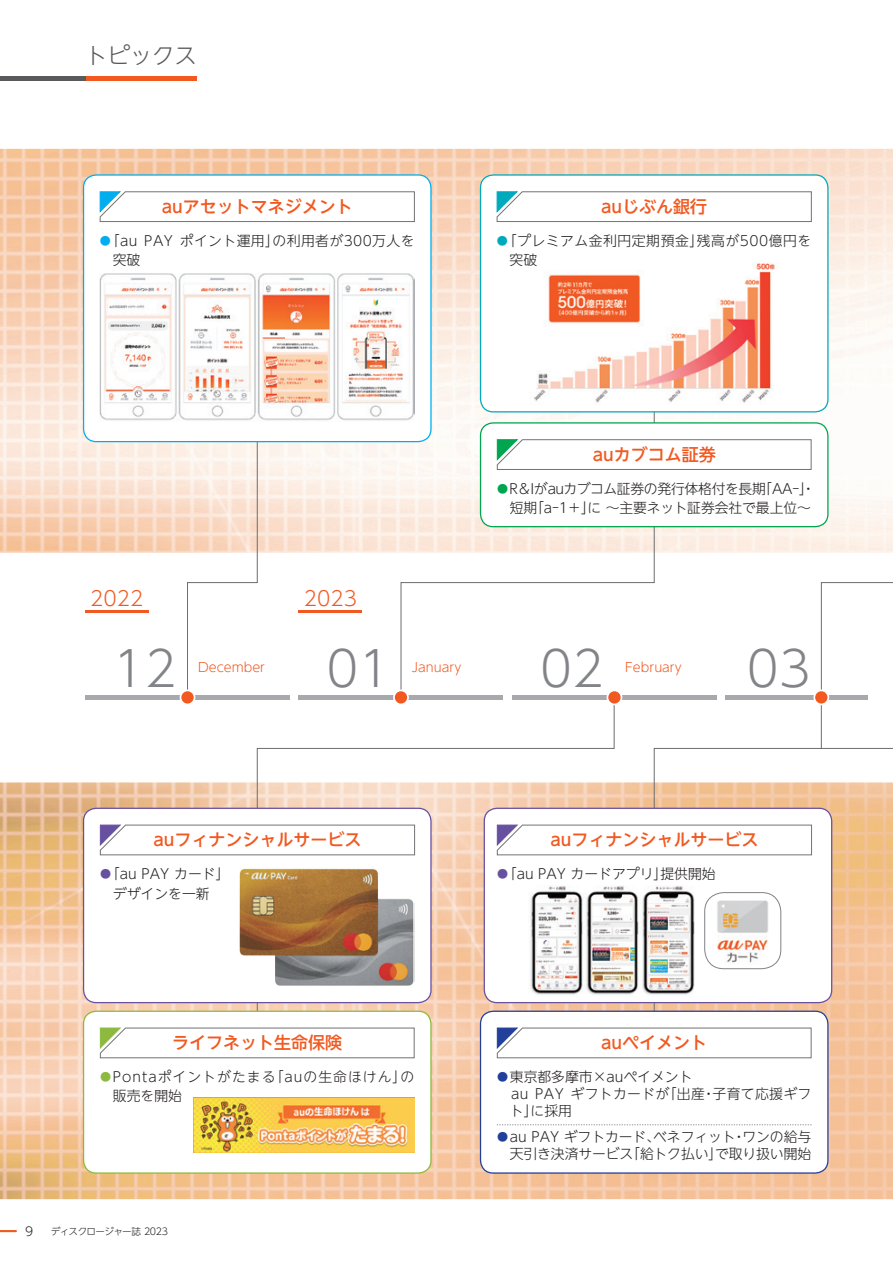
<style>
.page{position:relative;width:893px;height:1263px;background:#fff}
.page>*{position:absolute;margin:0;border:0;box-sizing:border-box;transform-origin:0 0}
.t1{font:300 48.45px "UD Shin Go NT Pro";color:#828487}
.t2{font:300 22.35px "UD Shin Go NT Pro";color:#57585a}
.t3{font:300 20.25px "UD Shin Go NT Pro";color:#f15921}
.t4{font:500 16.95px "UD Shin Go NT Pro";color:#f15921}
.t5{font:300 13.8px/19.2px "UD Shin Go NT Pro";color:#231f20}
.t6{font:300 13.8px/19.2px "UD Shin Go NT Pro";letter-spacing:.075em;color:#231f20}
.t7{font:300 13.8px/19.2px "UD Shin Go NT Pro";letter-spacing:.03em;color:#231f20}
.t8{font:300 13.8px/19.2px "UD Shin Go NT Pro";letter-spacing:.04em;color:#231f20}
.t9{font:300 13.8px "UD Shin Go NT Pro";letter-spacing:.025em;color:#231f20}
.t10{font:300 12.75px "UD Shin Go NT Pro";color:#f15921}
.t11{font:300 12.15px "UD Shin Go NT Pro";color:#231f20}
.t12{font:300 9.6px "UD Shin Go NT Pro";letter-spacing:-.055em;color:#231f20}
.s1{font-size:11.1px;color:#00aeef}
.s2{font-size:11.1px;color:#00aabc}
.s3{font-size:11.1px;color:#00a54f}
.s4{font-size:11.1px;color:#6850a1}
.s5{font-size:11.1px;color:#8dba3e}
.s6{font-size:11.1px;color:#223f99}
</style>
<div class="page">
<img style="left:0;top:149px;width:893px;height:1050px">
<svg style="left:0;top:1230px;width:16px;height:2px"></svg>
<svg style="left:822px;top:748px;width:71px;height:195px"></svg>
<svg style="left:187px;top:442px;width:71px;height:253px"></svg>
<svg style="left:257px;top:697px;width:358px;height:324px"></svg>
<svg style="left:654px;top:697px;width:168px;height:316px"></svg>
<svg style="left:821px;top:522px;width:72px;height:184px"></svg>
<svg style="left:400px;top:406px;width:255px;height:292px"></svg>
<div style="left:480px;top:423px;width:348px;height:104px;background:#fff;border-radius:13px"></div>
<div style="left:480px;top:422px;width:348px;height:105px;border:1px solid #00a54f;border-radius:13px"></div>
<svg style="left:496px;top:439px;width:316px;height:31px"></svg>
<div style="left:480px;top:175px;width:348px;height:237px;background:#fff;border-radius:13px"></div>
<div style="left:480px;top:174px;width:348px;height:238px;border:1px solid #00aabc;border-radius:13px"></div>
<svg style="left:496px;top:191px;width:316px;height:31px"></svg>
<img style="left:534px;top:263px;width:241px;height:140px">
<div style="left:84px;top:808px;width:347px;height:195px;background:#fff;border-radius:13px"></div>
<div style="left:83px;top:808px;width:349px;height:195px;border:1px solid #6850a1;border-radius:13px"></div>
<svg style="left:99px;top:824px;width:316px;height:32px"></svg>
<hr style="left:85px;top:77px;width:112px;height:4px;background:#f15921">
<hr style="left:0;top:77px;width:85px;height:4px;background:#5a5a5d">
<hr style="left:85px;top:610px;width:64px;height:3px;background:#f15921">
<hr style="left:298px;top:610px;width:64px;height:3px;background:#f15921">
<hr style="left:85px;top:695px;width:205px;height:4px;background:#a8a9ad">
<div style="left:180px;top:690px;width:15px;height:14px;background:#f15921;border-radius:50%"></div>
<div style="left:180px;top:689px;width:15px;height:16px;border:2px solid #fff;border-radius:50%"></div>
<hr style="left:298px;top:695px;width:205px;height:4px;background:#a8a9ad">
<div style="left:394px;top:690px;width:14px;height:14px;background:#f15921;border-radius:50%"></div>
<div style="left:393px;top:689px;width:16px;height:16px;border:2px solid #fff;border-radius:50%"></div>
<hr style="left:512px;top:695px;width:205px;height:4px;background:#a8a9ad">
<div style="left:607px;top:690px;width:14px;height:14px;background:#f15921;border-radius:50%"></div>
<div style="left:607px;top:689px;width:15px;height:16px;border:2px solid #fff;border-radius:50%"></div>
<hr style="left:725px;top:695px;width:142px;height:4px;background:#a8a9ad">
<div style="left:814px;top:690px;width:14px;height:14px;background:#f15921;border-radius:50%"></div>
<div style="left:813px;top:689px;width:16px;height:16px;border:2px solid #fff;border-radius:50%"></div>
<div style="left:480px;top:1011px;width:348px;height:162px;background:#fff;border-radius:13px"></div>
<div style="left:480px;top:1010px;width:348px;height:164px;border:1px solid #223f99;border-radius:13px"></div>
<svg style="left:496px;top:1027px;width:316px;height:32px"></svg>
<svg style="left:497px;top:1124px;width:314px;height:1px"></svg>
<div style="left:84px;top:175px;width:347px;height:267px;background:#fff;border-radius:13px"></div>
<div style="left:83px;top:174px;width:349px;height:268px;border:1px solid #00aeef;border-radius:13px"></div>
<svg style="left:99px;top:191px;width:316px;height:31px"></svg>
<img style="left:99px;top:273px;width:315px;height:148px">
<div style="left:484px;top:808px;width:348px;height:195px;background:#fff;border-radius:13px"></div>
<div style="left:484px;top:808px;width:348px;height:195px;border:1px solid #6850a1;border-radius:13px"></div>
<svg style="left:496px;top:824px;width:316px;height:32px"></svg>
<div style="left:84px;top:1011px;width:347px;height:162px;background:#fff;border-radius:13px"></div>
<div style="left:83px;top:1010px;width:349px;height:164px;border:1px solid #8dba3e;border-radius:13px"></div>
<img style="left:194px;top:1097px;width:220px;height:55px">
<svg style="left:99px;top:1027px;width:316px;height:32px"></svg>
<img style="left:530px;top:886px;width:165px;height:109px">
<img style="left:705px;top:893px;width:76px;height:76px">
<div style="left:704px;top:892px;width:77px;height:77px;border:1px solid #808285;border-radius:19px"></div>
<img style="left:239px;top:868px;width:176px;height:118px">
<h2 class="t2" style="left:85px;top:37px;width:113px">トピックス</h2>
<p class="t4" style="left:162px;top:193px;width:193px">auアセットマネジメント</p>
<p class="t7" style="left:113px;top:231px;width:303px;text-indent:-13px"><span class="s1">●</span>「au PAY ポイント運用」の利用者が300万人を突破</p>
<p class="t4" style="left:601px;top:193px;width:108px">auじぶん銀行</p>
<p class="t8" style="left:510px;top:231px;width:303px;text-indent:-13px"><span class="s2">●</span>「プレミアム金利円定期預金」残高が500億円を突破</p>
<p class="t4" style="left:593px;top:441px;width:125px">auカブコム証券</p>
<p class="t5" style="left:510px;top:479px;width:307px;text-indent:-13px"><span class="s3">●</span> R＆Iがauカブコム証券の発行体格付を長期「AA-」・短期「a-1＋」に ～主要ネット証券会社で最上位～</p>
<h3 class="t3" style="left:90px;top:582px;width:55px">2022</h3>
<h3 class="t3" style="left:304px;top:582px;width:55px">2023</h3>
<h1 class="t1" style="left:113px;top:630px;width:65px">12</h1>
<p class="t10" style="left:198px;top:657px;width:68px">December</p>
<h1 class="t1" style="left:327px;top:630px;width:65px">01</h1>
<p class="t10" style="left:412px;top:657px;width:51px">January</p>
<h1 class="t1" style="left:540px;top:630px;width:65px">02</h1>
<p class="t10" style="left:625px;top:657px;width:58px">February</p>
<h1 class="t1" style="left:747px;top:630px;width:65px">03</h1>
<p class="t4" style="left:153px;top:826px;width:210px">auフィナンシャルサービス</p>
<p class="t4" style="left:550px;top:826px;width:210px">auフィナンシャルサービス</p>
<p class="t5" style="left:100px;top:864px;width:131px;text-align:center"><span class="s4">●</span>「au PAY カード」デザインを一新</p>
<p class="t5" style="left:497px;top:864px;width:220px"><span class="s4">●</span>「au PAY カードアプリ」提供開始</p>
<p class="t4" style="left:172px;top:1029px;width:172px">ライフネット生命保険</p>
<p class="t6" style="left:113px;top:1067px;width:303px;text-indent:-13px"><span class="s5">●</span>Pontaポイントがたまる「auの生命ほけん」の販売を開始</p>
<p class="t4" style="left:601px;top:1029px;width:108px">auペイメント</p>
<p class="t5" style="left:497px;top:1067px;width:197px"><span class="s6">●</span>東京都多摩市×auペイメント</p>
<p class="t9" style="left:497px;top:1083px;width:316px">　au PAY ギフトカードが「出産・子育て応援ギフ</p>
<p class="t5" style="left:510px;top:1101px;width:64px">ト」に採用</p>
<p class="t5" style="left:497px;top:1127px;width:316px;line-height:17px;text-align:right"><span class="s6">●</span> au PAY ギフトカード、ベネフィット・ワンの給与天引き決済サービス「給トク払い」で取り扱い開始</p>
<p class="t11" style="left:25px;top:1221px;width:10px">9</p>
<p class="t12" style="left:51px;top:1223px;width:119px">ディスクロージャー誌 2023</p>
</div>
